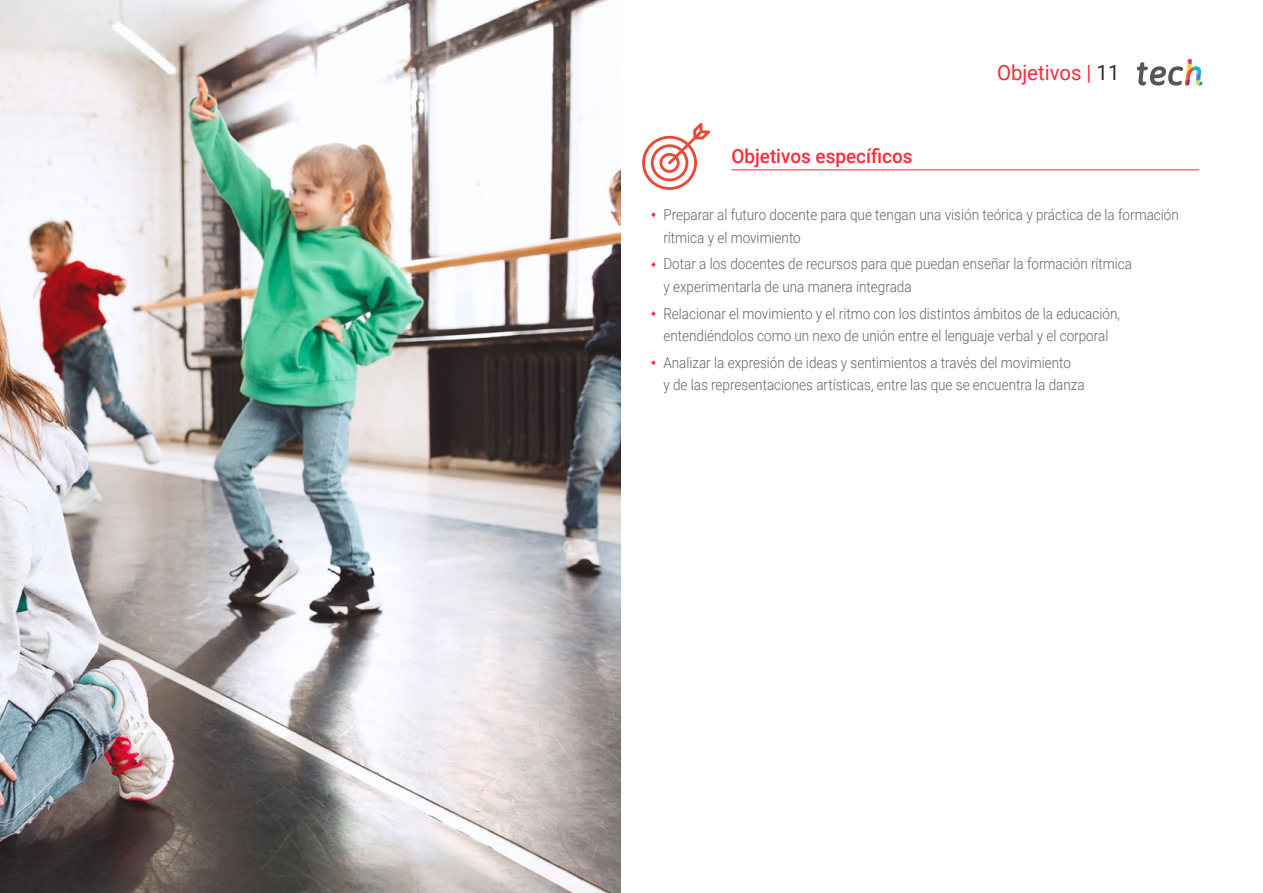
<style>
.page{position:relative;width:1263px;height:893px;background:#fff}
.page>*{position:absolute;margin:0;border:0;box-sizing:border-box;transform-origin:0 0}
.t1{font:21px "Roboto";color:#ff293a}
.t2{font:500 19.5px "Roboto";color:#ff293a}
.t3{font:300 15px/22.5px "Roboto";color:#61646a;scale:.9 1}
.s1{color:#312e20}
</style>
<div class="page">
<img style="left:0;top:0;width:621px;height:893px">
<hr style="left:731px;top:169px;width:468px;height:1px;background:#ff293a">
<svg style="left:642px;top:123px;width:68px;height:67px"></svg>
<svg style="left:1137px;top:59px;width:65px;height:27px"></svg>
<h2 class="t2" style="left:731px;top:142px;width:183px">Objetivos específicos</h2>
<h1 class="t1" style="left:997px;top:57px;width:124px">Objetivos | <span class="s1">11</span></h1>
<p class="t3" style="left:663px;top:203px;width:574px">Preparar al futuro docente para que tengan una visión teórica y práctica de la formación rítmica y el movimiento</p>
<p class="t3" style="left:663px;top:252px;width:522px">Dotar a los docentes de recursos para que puedan enseñar la formación rítmica y experimentarla de una manera integrada</p>
<p class="t3" style="left:663px;top:301px;width:509px">Relacionar el movimiento y el ritmo con los distintos ámbitos de la educación, entendiéndolos como un nexo de unión entre el lenguaje verbal y el corporal</p>
<p class="t3" style="left:663px;top:351px;width:470px">Analizar la expresión de ideas y sentimientos a través del movimiento<br>y de las representaciones artísticas, entre las que se encuentra la danza</p>
</div>
